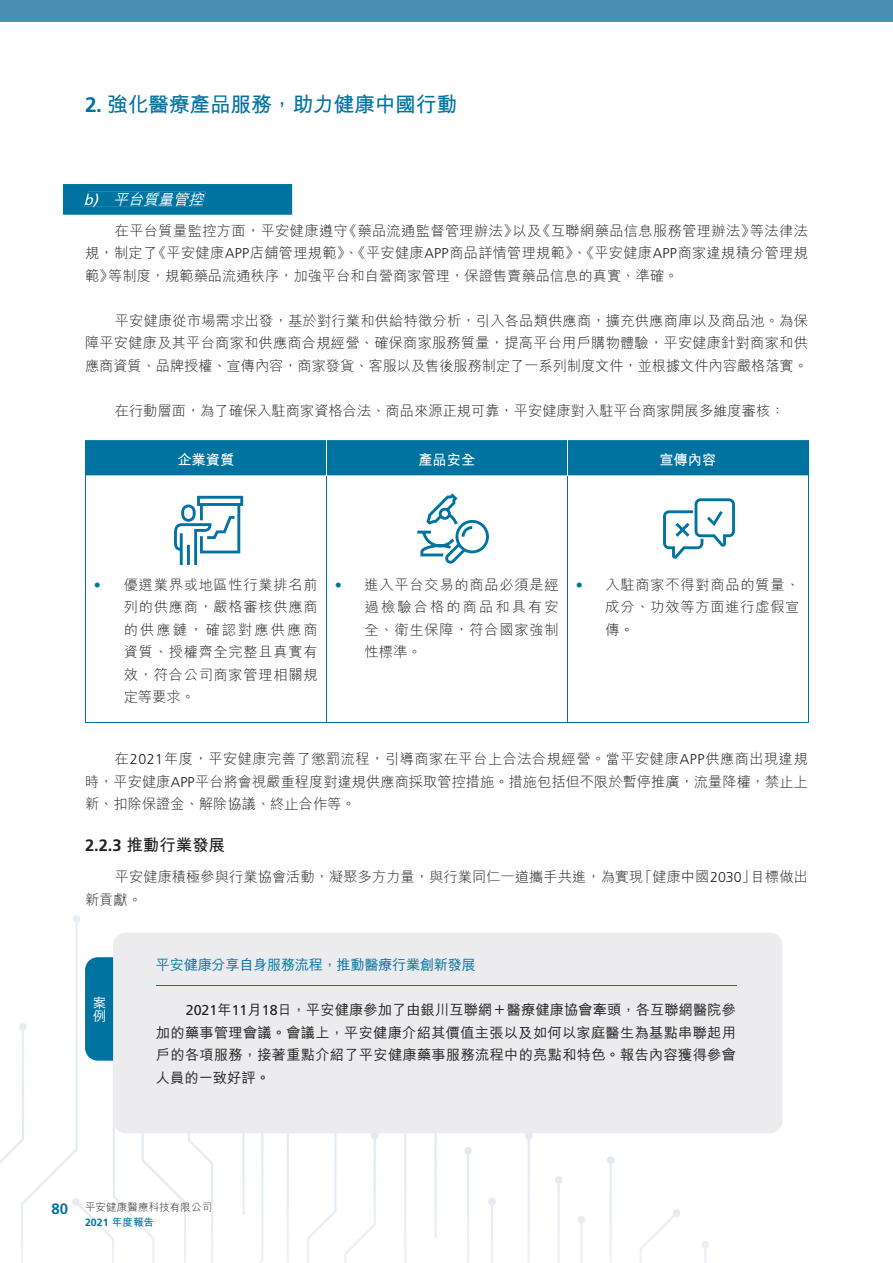
<style>
.page{position:relative;width:893px;height:1263px;background:#fff}
.page>*{position:absolute;margin:0;border:0;box-sizing:border-box;transform-origin:0 0}
.t1{font:21px "M Hei HK Bold E Ten B5 H";letter-spacing:-.02em;color:#0073a1}
.t2{font:16.5px "M Hei HK Bold E Ten B5 H";color:#231f20}
.t3{font:italic 15px "M Hei HK Medium E Ten B5 H";color:#fff}
.t4{font:700 15px "Frutiger LT Std";color:#0073a1}
.t5{font:14.25px/22.5px "M Hei HK Light E Ten B5 H";color:#231f20;text-align:justify}
.t6{font:14.25px/22.5px "M Hei HK Medium E Ten B5 H";letter-spacing:.02em;color:#231f20;text-align:justify}
.t7{font:14.25px "M Hei HK Medium E Ten B5 H";letter-spacing:-.025em;color:#0073a1}
.t8{font:14.25px "M Hei HK Bold E Ten B5 H";color:#fff}
.t9{font:13.5px/13.2px "M Hei HK Medium E Ten B5 V";color:#fff}
.t10{font:10.5px "M Hei HK Light E Ten B5 H";letter-spacing:.01em;color:#231f20}
.t11{font:700 10.5px "Frutiger LT Std";color:#0073a1}
.s1{font-family:"Frutiger LT Std";font-weight:700}
.s2{font-family:"Frutiger LT Std"}
.s3{font-family:"Frutiger LT Std";font-weight:300}
.s4{font-family:"Frutiger LT Std";font-weight:300;color:#0073a1}
.s5{font-family:"M Hei HK Bold E Ten B5 H";font-weight:400}
</style>
<div class="page">
<img style="left:0;top:915px;width:782px;height:348px">
<div style="left:0;top:0;width:893px;height:21px;background:#4d8eb5"></div>
<div style="left:86px;top:440px;width:722px;height:35px;background:#0073a1"></div>
<hr style="left:85px;top:475px;width:1px;height:247px;background:#0073a1">
<hr style="left:326px;top:475px;width:1px;height:247px;background:#0073a1">
<hr style="left:567px;top:475px;width:1px;height:247px;background:#0073a1">
<hr style="left:808px;top:475px;width:1px;height:247px;background:#0073a1">
<hr style="left:85px;top:722px;width:724px;height:1px;background:#0073a1">
<hr style="left:85px;top:440px;width:1px;height:35px;background:#0073a1">
<hr style="left:808px;top:440px;width:1px;height:35px;background:#0073a1">
<hr style="left:326px;top:440px;width:1px;height:35px;background:#fff">
<hr style="left:567px;top:440px;width:1px;height:35px;background:#fff">
<div style="left:63px;top:184px;width:229px;height:31px;background:#0073a1"></div>
<div style="left:85px;top:957px;width:56px;height:104px;background:#0073a1;border-radius:13px"></div>
<div style="left:113px;top:932px;width:669px;height:201px;background:#ececee;border-radius:13px"></div>
<hr style="left:156px;top:985px;width:580px;height:1px;background:#0073a1">
<svg style="left:174px;top:496px;width:69px;height:69px"></svg>
<svg style="left:417px;top:493px;width:72px;height:71px"></svg>
<svg style="left:663px;top:498px;width:72px;height:61px"></svg>
<h1 class="t1" style="left:85px;top:97px;width:374px"><span class="s1">2.</span> 強化醫療產品服務，助力健康中國行動</h1>
<p class="t3" style="left:83px;top:193px;width:125px"><span class="s2">b)</span> 平台質量管控</p>
<p class="t5" style="left:85px;top:221px;width:724px;text-indent:30px">在平台質量監控方面，平安健康遵守《藥品流通監督管理辦法》以及《互聯網藥品信息服務管理辦法》等法律法規，制定了《平安健康<span class="s3">APP</span>店舖管理規範》、《平安健康<span class="s3">APP</span>商品詳情管理規範》、《平安健康<span class="s3">APP</span>商家違規積分管理規範》等制度，規範藥品流通秩序，加強平台和自營商家管理，保證售賣藥品信息的真實、準確。</p>
<p class="t5" style="left:85px;top:311px;width:724px;text-indent:30px">平安健康從市場需求出發，基於對行業和供給特徵分析，引入各品類供應商，擴充供應商庫以及商品池。為保障平安健康及其平台商家和供應商合規經營、確保商家服務質量，提高平台用戶購物體驗，平安健康針對商家和供應商資質、品牌授權、宣傳內容，商家發貨、客服以及售後服務制定了一系列制度文件，並根據文件內容嚴格落實。</p>
<p class="t5" style="left:115px;top:401px;width:671px">在行動層面，為了確保入駐商家資格合法、商品來源正規可靠，平安健康對入駐平台商家開展多維度審核：</p>
<p class="t8" style="left:177px;top:454px;width:58px">企業資質</p>
<p class="t8" style="left:418px;top:454px;width:58px">產品安全</p>
<p class="t8" style="left:659px;top:454px;width:58px">宣傳內容</p>
<p class="t5" style="left:124px;top:575px;width:196px;text-indent:-30px"><span class="s4">•</span> 優選業界或地區性行業排名前列的供應商，嚴格審核供應商的供應鏈，確認對應供應商資質、授權齊全完整且真實有效，符合公司商家管理相關規定等要求。</p>
<p class="t5" style="left:365px;top:575px;width:196px;text-indent:-30px"><span class="s4">•</span> 進入平台交易的商品必須是經過檢驗合格的商品和具有安全、衛生保障，符合國家強制性標準。</p>
<p class="t5" style="left:606px;top:575px;width:196px;text-indent:-30px"><span class="s4">•</span> 入駐商家不得對商品的質量、成分、功效等方面進行虛假宣傳。</p>
<p class="t5" style="left:85px;top:750px;width:724px;text-indent:30px">在<span class="s3">2021</span>年度，平安健康完善了懲罰流程，引導商家在平台上合法合規經營。當平安健康<span class="s3">APP</span>供應商出現違規時，平安健康<span class="s3">APP</span>平台將會視嚴重程度對違規供應商採取管控措施。措施包括但不限於暫停推廣，流量降權，禁止上新、扣除保證金、解除協議、終止合作等。</p>
<p class="t2" style="left:85px;top:839px;width:142px"><span class="s1">2.2.3</span> 推動行業發展</p>
<p class="t5" style="left:85px;top:868px;width:724px;text-indent:30px">平安健康積極參與行業協會活動，凝聚多方力量，與行業同仁一道攜手共進，為實現「健康中國<span class="s3">2030</span>」目標做出新貢獻。</p>
<p class="t9" style="left:93px;top:998px;width:14px">案例</p>
<p class="t7" style="left:156px;top:959px;width:321px">平安健康分享自身服務流程，推動醫療行業創新發展</p>
<p class="t6" style="left:156px;top:1000px;width:582px;text-indent:30px"><span class="s2">2021</span>年<span class="s2">11</span>月<span class="s2">18</span>日，平安健康參加了由銀川互聯網＋醫療健康協會牽頭，各互聯網醫院參加的藥事管理會議。會議上，平安健康介紹其價值主張以及如何以家庭醫生為基點串聯起用戶的各項服務，接著重點介紹了平安健康藥事服務流程中的亮點和特色。報告內容獲得參會人員的一致好評。</p>
<p class="t4" style="left:51px;top:1202px;width:18px">80</p>
<p class="t10" style="left:85px;top:1203px;width:129px">平安健康醫療科技有限公司</p>
<p class="t11" style="left:85px;top:1218px;width:71px">2021 <span class="s5">年度報告</span></p>
</div>
